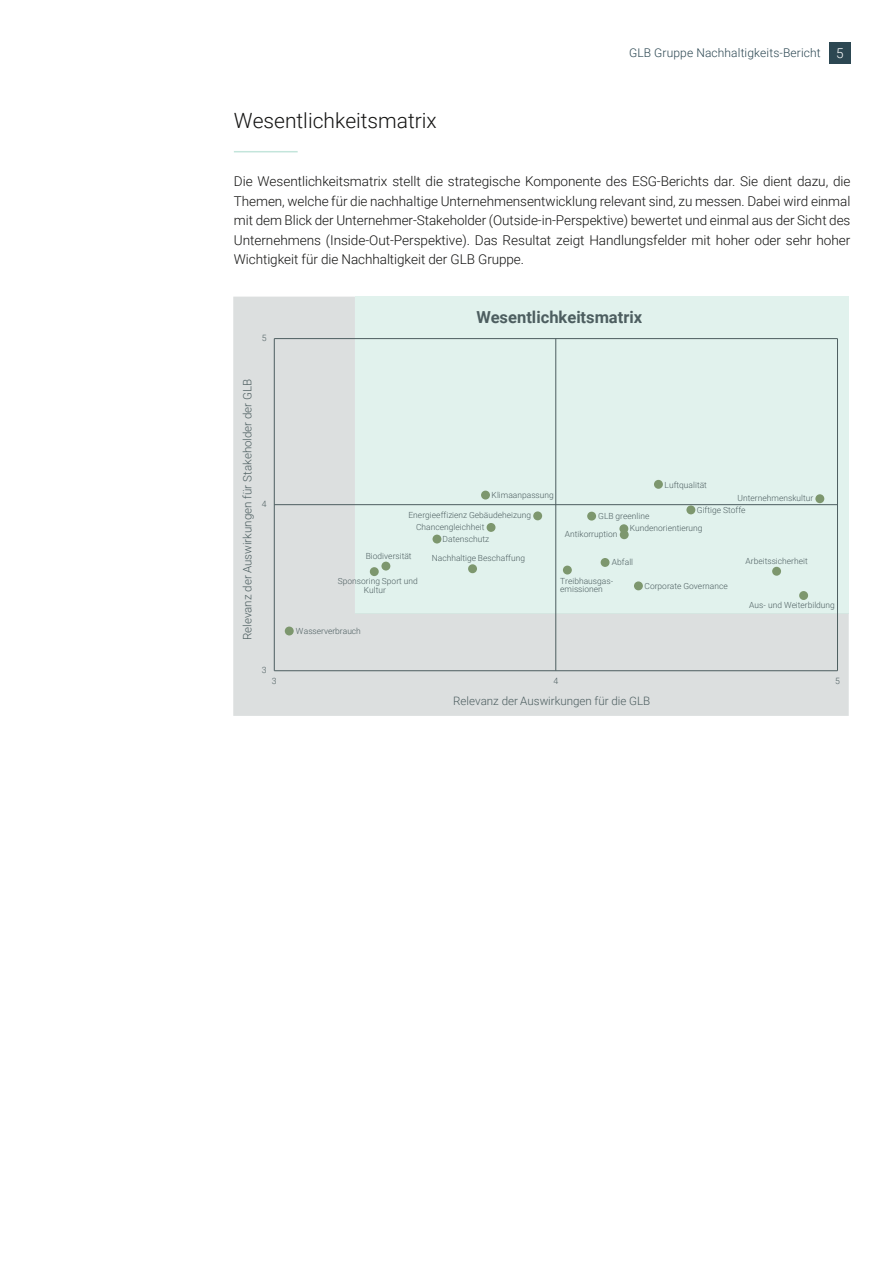
<style>
.page{position:relative;width:893px;height:1263px;background:#fff}
.page>*{position:absolute;margin:0;border:0;box-sizing:border-box;transform-origin:0 0}
.t1{font:300 21px "Roboto";color:#131312}
.t2{font:700 16.5px "Roboto";color:#4d5e60}
.t3{font:300 13.5px/19.5px "Roboto";letter-spacing:-.005em;color:#131312;text-align:justify}
.t4{font:300 12px "Roboto";letter-spacing:.01em;color:#2c4752}
.t5{font:300 11.55px "Roboto";color:#4d5e60}
.t6{font:300 8.7px "Roboto";color:#4d5e60}
.t7{font:300 8.4px/8.4px "Roboto";letter-spacing:.005em;color:#4d5e60}
.s1{font-size:13.5px;color:#fff}
</style>
<div class="page">
<div style="left:829px;top:43px;width:21px;height:21px;background:#2c4752"></div>
<hr style="left:234px;top:151px;width:64px;height:1px;background:#c3e5db">
<svg style="left:233px;top:297px;width:616px;height:419px;background:#deeae7"></svg>
<div style="left:533px;top:511px;width:9px;height:9px;background:#7d976e;border-radius:50%"></div>
<div style="left:487px;top:523px;width:8px;height:9px;background:#7d976e;border-radius:50%"></div>
<hr style="left:274px;top:504px;width:563px;height:1px;background:#4d5e60">
<hr style="left:274px;top:338px;width:563px;height:1px;background:#4d5e60">
<hr style="left:555px;top:339px;width:1px;height:332px;background:#4d5e60">
<hr style="left:837px;top:339px;width:1px;height:332px;background:#4d5e60">
<hr style="left:274px;top:339px;width:1px;height:332px;background:#4d5e60">
<hr style="left:274px;top:670px;width:563px;height:1px;background:#4d5e60">
<div style="left:285px;top:626px;width:9px;height:9px;background:#7d976e;border-radius:50%"></div>
<div style="left:370px;top:567px;width:9px;height:9px;background:#7d976e;border-radius:50%"></div>
<div style="left:381px;top:562px;width:9px;height:8px;background:#7d976e;border-radius:50%"></div>
<div style="left:468px;top:564px;width:9px;height:9px;background:#7d976e;border-radius:50%"></div>
<div style="left:432px;top:535px;width:9px;height:8px;background:#7d976e;border-radius:50%"></div>
<div style="left:481px;top:491px;width:9px;height:8px;background:#7d976e;border-radius:50%"></div>
<div style="left:654px;top:480px;width:9px;height:9px;background:#7d976e;border-radius:50%"></div>
<div style="left:587px;top:512px;width:9px;height:9px;background:#7d976e;border-radius:50%"></div>
<div style="left:619px;top:524px;width:9px;height:9px;background:#7d976e;border-radius:50%"></div>
<div style="left:620px;top:530px;width:9px;height:9px;background:#7d976e;border-radius:50%"></div>
<div style="left:686px;top:505px;width:9px;height:9px;background:#7d976e;border-radius:50%"></div>
<div style="left:815px;top:494px;width:9px;height:9px;background:#7d976e;border-radius:50%"></div>
<div style="left:563px;top:566px;width:9px;height:8px;background:#7d976e;border-radius:50%"></div>
<div style="left:601px;top:558px;width:8px;height:9px;background:#7d976e;border-radius:50%"></div>
<div style="left:634px;top:581px;width:9px;height:9px;background:#7d976e;border-radius:50%"></div>
<div style="left:799px;top:591px;width:9px;height:9px;background:#7d976e;border-radius:50%"></div>
<div style="left:772px;top:567px;width:9px;height:9px;background:#7d976e;border-radius:50%"></div>
<h1 class="t1" style="left:234px;top:105px;width:204px">Wesentlichkeitsmatrix</h1>
<p class="t4" style="left:629px;top:45px;width:216px">GLB Gruppe Nachhaltigkeits-Bericht <span class="s1">5</span></p>
<p class="t3" style="left:234px;top:171px;width:618px">Die Wesentlichkeitsmatrix stellt die strategische Komponente des ESG-Berichts dar. Sie dient dazu, die Themen, welche für die nachhaltige Unternehmensentwicklung relevant sind, zu messen. Dabei wird einmal mit dem Blick der Unternehmer-Stakeholder (Outside-in-Perspektive) bewertet und einmal aus der Sicht des Unternehmens (Inside-Out-Perspektive). Das Resultat zeigt Handlungsfelder mit hoher oder sehr hoher Wichtigkeit für die Nachhaltigkeit der GLB Gruppe.</p>
<p class="t6" style="left:262px;top:332px;width:6px">5</p>
<p class="t2" style="left:476px;top:306px;width:167px">Wesentlichkeitsmatrix</p>
<p class="t5" style="left:239px;top:640px;width:263px;rotate:-90deg">Relevanz der Auswirkungen für Stakeholder der GLB</p>
<p class="t6" style="left:262px;top:498px;width:6px">4</p>
<p class="t7" style="left:492px;top:490px;width:64px">Klimaanpassung</p>
<p class="t7" style="left:408px;top:510px;width:124px">Energieeffizienz Gebäudeheizung</p>
<p class="t7" style="left:598px;top:512px;width:53px">GLB greenline</p>
<p class="t7" style="left:664px;top:480px;width:44px">Luftqualität</p>
<p class="t7" style="left:738px;top:493px;width:77px">Unternehmenskultur</p>
<p class="t7" style="left:697px;top:505px;width:50px">Giftige Stoffe</p>
<p class="t7" style="left:416px;top:522px;width:70px">Chancengleichheit</p>
<p class="t7" style="left:630px;top:524px;width:74px">Kundenorientierung</p>
<p class="t7" style="left:443px;top:534px;width:48px">Datenschutz</p>
<p class="t7" style="left:364px;top:577px;width:55px;text-indent:-26px">Sponsoring Sport und<br>Kultur</p>
<p class="t7" style="left:565px;top:530px;width:54px">Antikorruption</p>
<p class="t7" style="left:366px;top:551px;width:47px">Biodiversität</p>
<p class="t7" style="left:432px;top:554px;width:95px">Nachhaltige Beschaffung</p>
<p class="t7" style="left:612px;top:558px;width:23px">Abfall</p>
<p class="t7" style="left:560px;top:576px;width:54px">Treibhausgas&shy;emissionen</p>
<p class="t7" style="left:644px;top:581px;width:85px">Corporate Governance</p>
<p class="t7" style="left:296px;top:626px;width:67px">Wasserverbrauch</p>
<p class="t7" style="left:746px;top:556px;width:64px">Arbeitssicherheit</p>
<p class="t7" style="left:749px;top:600px;width:87px">Aus- und Weiterbildung</p>
<p class="t6" style="left:262px;top:664px;width:6px">3</p>
<p class="t6" style="left:272px;top:675px;width:6px">3</p>
<p class="t6" style="left:553px;top:675px;width:6px">4</p>
<p class="t6" style="left:835px;top:675px;width:6px">5</p>
<p class="t5" style="left:453px;top:693px;width:199px">Relevanz der Auswirkungen für die GLB</p>
</div>
